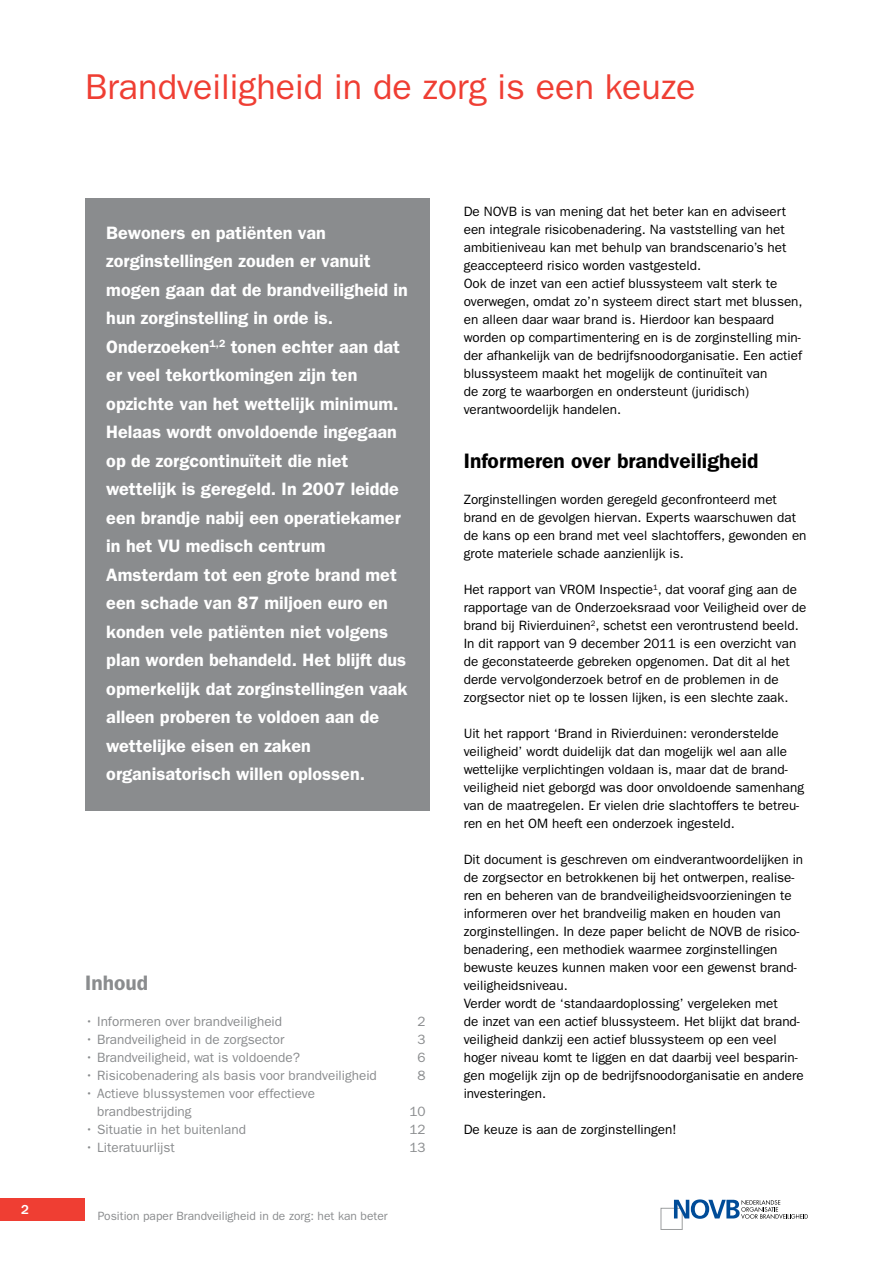
<style>
.page{position:relative;width:893px;height:1263px;background:#fff}
.page>*{position:absolute;margin:0;border:0;box-sizing:border-box;transform-origin:0 0}
.t1{font:36px "Franklin Gothic";color:#ef3e33}
.t2{font:600 21px "Franklin Gothic";color:#000}
.t3{font:600 21px "Franklin Gothic";color:#8a8c8e}
.t4{font:600 18px/28.5px "Franklin Gothic";color:#fff}
.t5{font:13.5px/18px "Franklin Gothic";color:#000}
.t6{font:13.5px/18px "Franklin Gothic";color:#8a8c8e}
.t7{font:500 13.5px "Franklin Gothic";color:#fff}
.t8{font:12px "Franklin Gothic";color:#8a8c8e}
</style>
<div class="page">
<div style="left:0;top:1198px;width:85px;height:22px;background:#ef3e33"></div>
<div style="left:661px;top:1208px;width:21px;height:22px;border:1px solid #9c9e9f"></div>
<svg style="left:674px;top:1199px;width:134px;height:20px"></svg>
<div style="left:85px;top:198px;width:344px;height:612px;background:#8a8c8e"></div>
<p class="t7" style="left:21px;top:1202px;width:9px">2</p>
<h1 class="t1" style="left:85px;top:66px;width:612px">Brandveiligheid in de zorg is een keuze</h1>
<p class="t4" style="left:106px;top:218px;width:303px">Bewoners en patiënten van zorginstellingen zouden er vanuit mogen gaan dat de brandveiligheid in hun zorginstelling in orde is.<br>Onderzoeken<sup>1,2</sup> tonen echter aan dat er veel tekortkomingen zijn ten opzichte van het wettelijk minimum.<br>Helaas wordt onvoldoende ingegaan op de zorgcontinuïteit die niet wettelijk is geregeld. In 2007 leidde een brandje nabij een operatiekamer in het VU medisch centrum Amsterdam tot een grote brand met een schade van 87 miljoen euro en konden vele patiënten niet volgens plan worden behandeld. Het blijft dus opmerkelijk dat zorginstellingen vaak alleen proberen te voldoen aan de wettelijke eisen en zaken organisatorisch willen oplossen.</p>
<h2 class="t3" style="left:85px;top:970px;width:65px">Inhoud</h2>
<p class="t6" style="left:85px;top:1013px;width:199px">• Informeren over brandveiligheid</p>
<p class="t6" style="left:417px;top:1013px;width:10px">2</p>
<p class="t6" style="left:85px;top:1031px;width:201px">• Brandveiligheid in de zorgsector</p>
<p class="t6" style="left:417px;top:1031px;width:10px">3</p>
<p class="t6" style="left:85px;top:1049px;width:217px">• Brandveiligheid, wat is voldoende?</p>
<p class="t6" style="left:417px;top:1049px;width:10px">6</p>
<p class="t6" style="left:85px;top:1067px;width:293px">• Risicobenadering als basis voor brandveiligheid</p>
<p class="t6" style="left:417px;top:1067px;width:10px">8</p>
<p class="t6" style="left:97px;top:1085px;width:219px;text-indent:-12px">• Actieve blussystemen voor effectieve brandbestrijding</p>
<p class="t6" style="left:409px;top:1102px;width:18px">10</p>
<p class="t6" style="left:85px;top:1120px;width:162px">• Situatie in het buitenland</p>
<p class="t6" style="left:409px;top:1120px;width:18px">12</p>
<p class="t6" style="left:85px;top:1138px;width:91px">• Literatuurlijst</p>
<p class="t6" style="left:409px;top:1138px;width:18px">13</p>
<p class="t8" style="left:98px;top:1209px;width:291px">Position paper Brandveiligheid in de zorg: het kan beter</p>
<p class="t5" style="left:464px;top:203px;width:340px">De NOVB is van mening dat het beter kan en adviseert een integrale risicobenadering. Na vaststelling van het ambitieniveau kan met behulp van brandscenario’s het geaccepteerd risico worden vastgesteld.<br>Ook de inzet van een actief blussysteem valt sterk te overwegen, omdat zo’n systeem direct start met blussen, en alleen daar waar brand is. Hierdoor kan bespaard worden op compartimentering en is de zorginstelling min&shy;der afhankelijk van de bedrijfsnoodorganisatie. Een actief blussysteem maakt het mogelijk de continuïteit van<br>de zorg te waarborgen en ondersteunt (juridisch) verantwoordelijk handelen.</p>
<h2 class="t2" style="left:464px;top:448px;width:296px">Informeren over brandveiligheid</h2>
<p class="t5" style="left:464px;top:491px;width:344px">Zorginstellingen worden geregeld geconfronteerd met brand en de gevolgen hiervan. Experts waarschuwen dat de kans op een brand met veel slachtoffers, gewonden en grote materiele schade aanzienlijk is.</p>
<p class="t5" style="left:464px;top:581px;width:344px">Het rapport van VROM Inspectie<sup>1</sup>, dat vooraf ging aan de rapportage van de Onderzoeksraad voor Veiligheid over de brand bij Rivierduinen<sup>2</sup>, schetst een verontrustend beeld.<br>In dit rapport van 9 december 2011 is een overzicht van de geconstateerde gebreken opgenomen. Dat dit al het derde vervolgonderzoek betrof en de problemen in de zorgsector niet op te lossen lijken, is een slechte zaak.</p>
<p class="t5" style="left:464px;top:725px;width:342px">Uit het rapport ‘Brand in Rivierduinen: veronderstelde veiligheid’ wordt duidelijk dat dan mogelijk wel aan alle wettelijke verplichtingen voldaan is, maar dat de brand&shy;veiligheid niet geborgd was door onvoldoende samenhang van de maatregelen. Er vielen drie slachtoffers te betreu&shy;ren en het OM heeft een onderzoek ingesteld.</p>
<p class="t5" style="left:464px;top:850px;width:341px">Dit document is geschreven om eindverantwoordelijken in de zorgsector en betrokkenen bij het ontwerpen, realise&shy;ren en beheren van de brandveiligheidsvoorzieningen te informeren over het brandveilig maken en houden van zorginstellingen. In deze paper belicht de NOVB de risico&shy;benadering, een methodiek waarmee zorginstellingen bewuste keuzes kunnen maken voor een gewenst brand&shy;veiligheidsniveau.<br>Verder wordt de ‘standaardoplossing’ vergeleken met<br>de inzet van een actief blussysteem. Het blijkt dat brand&shy;veiligheid dankzij een actief blussysteem op een veel hoger niveau komt te liggen en dat daarbij veel besparin&shy;gen mogelijk zijn op de bedrijfsnoodorganisatie en andere investeringen.</p>
<p class="t5" style="left:464px;top:1120px;width:214px">De keuze is aan de zorginstellingen!</p>
</div>
